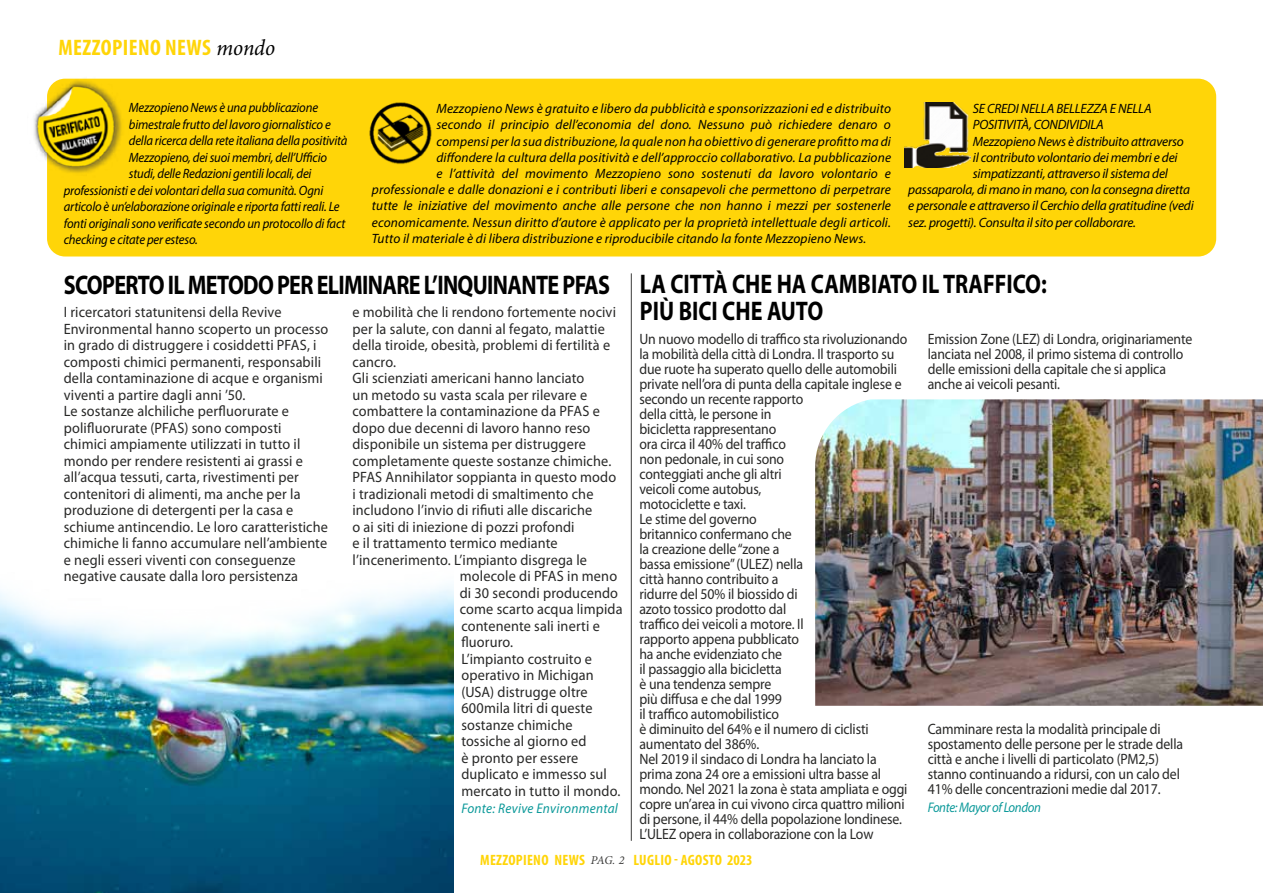
<style>
.page{position:relative;width:1263px;height:893px;background:#fff}
.page>*{position:absolute;margin:0;border:0;box-sizing:border-box;transform-origin:0 0}
.t1{font:700 27px/27px "Myriad Pro";color:#000;scale:.82 1}
.t2{font:700 27px "Myriad Pro";letter-spacing:-.03em;color:#000;scale:.82 1}
.t3{font:700 condensed 22.5px "Myriad Pro";letter-spacing:.02em;color:#ffd508}
.t4{font:15px/16.5px "Myriad Pro";color:#282827;scale:.95 1}
.t5{font:15px/15px "Myriad Pro";color:#282827;scale:.92 1}
.t6{font:700 condensed 15px "Myriad Pro";letter-spacing:.02em;color:#ffd508}
.t7{font:italic 13.95px "Myriad Pro";letter-spacing:.015em;color:#0c999a;scale:.95 1}
.t8{font:italic 13.95px "Myriad Pro";letter-spacing:-.03em;color:#0c999a;scale:.92 1}
.t9{font:italic 13.5px "Myriad Pro";color:#000}
.t10{font:italic 13.5px "Myriad Pro";color:#000;scale:.94 1}
.s1{font-family:"Minion Pro";font-weight:400;font-style:italic;font-stretch:normal;color:#000}
.s2{font-family:"Minion Pro";font-weight:400;font-style:italic;font-stretch:normal;font-size:12px;color:#3c3c3b}
</style>
<div class="page">
<div style="left:47px;top:79px;width:1169px;height:177px;background:#ffd508;border-radius:18px"></div>
<hr style="left:631px;top:273px;width:1px;height:568px;background:#3c3c3b">
<img style="left:369px;top:102px;width:63px;height:62px">
<img style="left:904px;top:102px;width:66px;height:65px">
<img style="left:34px;top:78px;width:95px;height:100px">
<img style="left:0;top:585px;width:453px;height:308px">
<img style="left:815px;top:399px;width:448px;height:307px">
<h2 class="t3" style="left:58px;top:34px;width:218px">MEZZOPIENO NEWS <span class="s1">mondo</span></h2>
<p class="t10" style="left:129px;top:99px;width:203px">Mezzopieno News è una pubblicazione</p>
<p class="t10" style="left:129px;top:116px;width:216px">bimestrale frutto del lavoro giornalistico e</p>
<p class="t10" style="left:129px;top:132px;width:234px">della ricerca della rete italiana della positività</p>
<p class="t10" style="left:129px;top:149px;width:212px">Mezzopieno, dei suoi membri, dell’Ufficio</p>
<p class="t10" style="left:129px;top:165px;width:196px">studi, delle Redazioni gentili locali, dei</p>
<p class="t10" style="left:64px;top:182px;width:278px">professionisti e dei volontari della sua comunità. Ogni</p>
<p class="t10" style="left:64px;top:198px;width:295px">articolo è un’elaborazione originale e riporta fatti reali. Le</p>
<p class="t10" style="left:64px;top:215px;width:301px">fonti originali sono verificate secondo un protocollo di fact</p>
<p class="t10" style="left:64px;top:231px;width:144px">checking e citate per esteso.</p>
<p class="t9" style="left:436px;top:100px;width:456px">Mezzopieno News è gratuito e libero da pubblicità e sponsorizzazioni ed e distribuito</p>
<p class="t9" style="left:436px;top:117px;width:456px">secondo il principio dell’economia del dono. Nessuno può richiedere denaro o</p>
<p class="t9" style="left:436px;top:133px;width:456px">compensi per la sua distribuzione, la quale non ha obiettivo di generare profitto ma di</p>
<p class="t9" style="left:436px;top:149px;width:456px">diffondere la cultura della positività e dell’approccio collaborativo. La pubblicazione</p>
<p class="t9" style="left:436px;top:165px;width:456px">e l’attività del movimento Mezzopieno sono sostenuti da lavoro volontario e</p>
<p class="t9" style="left:372px;top:181px;width:520px">professionale e dalle donazioni e i contributi liberi e consapevoli che permettono di perpetrare</p>
<p class="t9" style="left:372px;top:198px;width:521px">tutte le iniziative del movimento anche alle persone che non hanno i mezzi per sostenerle</p>
<p class="t9" style="left:372px;top:214px;width:520px">economicamente. Nessun diritto d’autore è applicato per la proprietà intellettuale degli articoli.</p>
<p class="t9" style="left:372px;top:230px;width:496px">Tutto il materiale è di libera distribuzione e riproducibile citando la fonte Mezzopieno News.</p>
<p class="t9" style="left:973px;top:100px;width:180px">SE CREDI NELLA BELLEZZA E NELLA</p>
<p class="t9" style="left:973px;top:117px;width:133px">POSITIVITÀ, CONDIVIDILA</p>
<p class="t9" style="left:973px;top:133px;width:213px">Mezzopieno News è distribuito attraverso</p>
<p class="t9" style="left:973px;top:149px;width:206px">il contributo volontario dei membri e dei</p>
<p class="t9" style="left:973px;top:165px;width:197px">simpatizzanti, attraverso il sistema del</p>
<p class="t9" style="left:908px;top:181px;width:283px">passaparola, di mano in mano, con la consegna diretta</p>
<p class="t9" style="left:908px;top:198px;width:287px">e personale e attraverso il Cerchio della gratitudine (vedi</p>
<p class="t9" style="left:908px;top:214px;width:229px">sez. progetti). Consulta il sito per collaborare.</p>
<h1 class="t2" style="left:64px;top:267px;width:668px">SCOPERTO IL METODO PER ELIMINARE L’INQUINANTE PFAS</h1>
<p class="t4" style="left:64px;top:304px;width:280px">I ricercatori statunitensi della Revive Environmental hanno scoperto un processo in grado di distruggere i cosiddetti PFAS, i composti chimici permanenti, responsabili della contaminazione di acque e organismi viventi a partire dagli anni ’50.<br>Le sostanze alchiliche perfluorurate e polifluorurate (PFAS) sono composti chimici ampiamente utilizzati in tutto il mondo per rendere resistenti ai grassi e all’acqua tessuti, carta, rivestimenti per contenitori di alimenti, ma anche per la produzione di detergenti per la casa e schiume antincendio. Le loro caratteristiche chimiche li fanno accumulare nell’ambiente e negli esseri viventi con conseguenze negative causate dalla loro persistenza</p>
<p class="t4" style="left:352px;top:304px;width:279px">e mobilità che li rendono fortemente nocivi</p>
<p class="t4" style="left:352px;top:320px;width:267px">per la salute, con danni al fegato, malattie</p>
<p class="t4" style="left:352px;top:337px;width:273px">della tiroide, obesità, problemi di fertilità e</p>
<p class="t4" style="left:352px;top:353px;width:47px">cancro.</p>
<p class="t4" style="left:352px;top:370px;width:245px">Gli scienziati americani hanno lanciato</p>
<p class="t4" style="left:352px;top:386px;width:249px">un metodo su vasta scala per rilevare e</p>
<p class="t4" style="left:352px;top:403px;width:262px">combattere la contaminazione da PFAS e</p>
<p class="t4" style="left:352px;top:419px;width:252px">dopo due decenni di lavoro hanno reso</p>
<p class="t4" style="left:352px;top:436px;width:247px">disponibile un sistema per distruggere</p>
<p class="t4" style="left:352px;top:452px;width:274px">completamente queste sostanze chimiche.</p>
<p class="t4" style="left:352px;top:469px;width:279px">PFAS Annihilator soppianta in questo modo</p>
<p class="t4" style="left:352px;top:485px;width:255px">i tradizionali metodi di smaltimento che</p>
<p class="t4" style="left:352px;top:502px;width:254px">includono l’invio di rifiuti alle discariche</p>
<p class="t4" style="left:352px;top:518px;width:235px">o ai siti di iniezione di pozzi profondi</p>
<p class="t4" style="left:352px;top:535px;width:217px">e il trattamento termico mediante</p>
<p class="t4" style="left:352px;top:551px;width:248px">l’incenerimento. L’impianto disgrega le</p>
<p class="t4" style="left:460px;top:568px;width:167px">molecole di PFAS in meno</p>
<p class="t4" style="left:460px;top:584px;width:168px">di 30 secondi producendo</p>
<p class="t4" style="left:460px;top:601px;width:173px">come scarto acqua limpida</p>
<p class="t4" style="left:461px;top:617px;width:147px">contenente sali inerti e</p>
<p class="t4" style="left:461px;top:634px;width:56px">fluoruro.</p>
<p class="t4" style="left:461px;top:650px;width:139px">L’impianto costruito e</p>
<p class="t4" style="left:461px;top:667px;width:141px">operativo in Michigan</p>
<p class="t4" style="left:461px;top:683px;width:135px">(USA) distrugge oltre</p>
<p class="t4" style="left:461px;top:700px;width:140px">600mila litri di queste</p>
<p class="t4" style="left:461px;top:716px;width:119px">sostanze chimiche</p>
<p class="t4" style="left:461px;top:733px;width:133px">tossiche al giorno ed</p>
<p class="t4" style="left:461px;top:749px;width:125px">è pronto per essere</p>
<p class="t4" style="left:461px;top:766px;width:155px">duplicato e immesso sul</p>
<p class="t4" style="left:461px;top:783px;width:169px">mercato in tutto il mondo.</p>
<p class="t7" style="left:461px;top:800px;width:166px">Fonte: Revive Environmental</p>
<h1 class="t1" style="left:640px;top:270px;width:498px">LA CITTÀ CHE HA CAMBIATO IL TRAFFICO:<br>PIÙ BICI CHE AUTO</h1>
<p class="t5" style="left:639px;top:331px;width:293px">Un nuovo modello di traffico sta rivoluzionando la mobilità della città di Londra. Il trasporto su due ruote ha superato quello delle automobili private nell’ora di punta della capitale inglese e secondo un recente rapporto<br>della città, le persone in<br>bicicletta rappresentano<br>ora circa il 40% del traffico<br>non pedonale, in cui sono<br>conteggiati anche gli altri<br>veicoli come autobus,<br>motociclette e taxi.<br>Le stime del governo<br>britannico confermano che<br>la creazione delle “zone a<br>bassa emissione” (ULEZ) nella<br>città hanno contribuito a<br>ridurre del 50% il biossido di<br>azoto tossico prodotto dal<br>traffico dei veicoli a motore. Il<br>rapporto appena pubblicato<br>ha anche evidenziato che<br>il passaggio alla bicicletta<br>è una tendenza sempre<br>più diffusa e che dal 1999<br>il traffico automobilistico<br>è diminuito del 64% e il numero di ciclisti aumentato del 386%.<br>Nel 2019 il sindaco di Londra ha lanciato la prima zona 24 ore a emissioni ultra basse al mondo. Nel 2021 la zona è stata ampliata e oggi copre un’area in cui vivono circa quattro milioni di persone, il 44% della popolazione londinese.<br>L’ULEZ opera in collaborazione con la Low</p>
<p class="t5" style="left:928px;top:331px;width:289px">Emission Zone (LEZ) di Londra, originariamente lanciata nel 2008, il primo sistema di controllo delle emissioni della capitale che si applica anche ai veicoli pesanti.</p>
<p class="t5" style="left:928px;top:721px;width:279px">Camminare resta la modalità principale di spostamento delle persone per le strade della città e anche i livelli di particolato (PM2,5) stanno continuando a ridursi, con un calo del 41% delle concentrazioni medie dal 2017.</p>
<p class="t8" style="left:928px;top:799px;width:124px">Fonte: Mayor of London</p>
<p class="t6" style="left:480px;top:851px;width:146px">MEZZOPIENO NEWS <span class="s2">PAG. 2</span></p>
<p class="t6" style="left:633px;top:851px;width:121px">LUGLIO - AGOSTO 2023</p>
</div>
